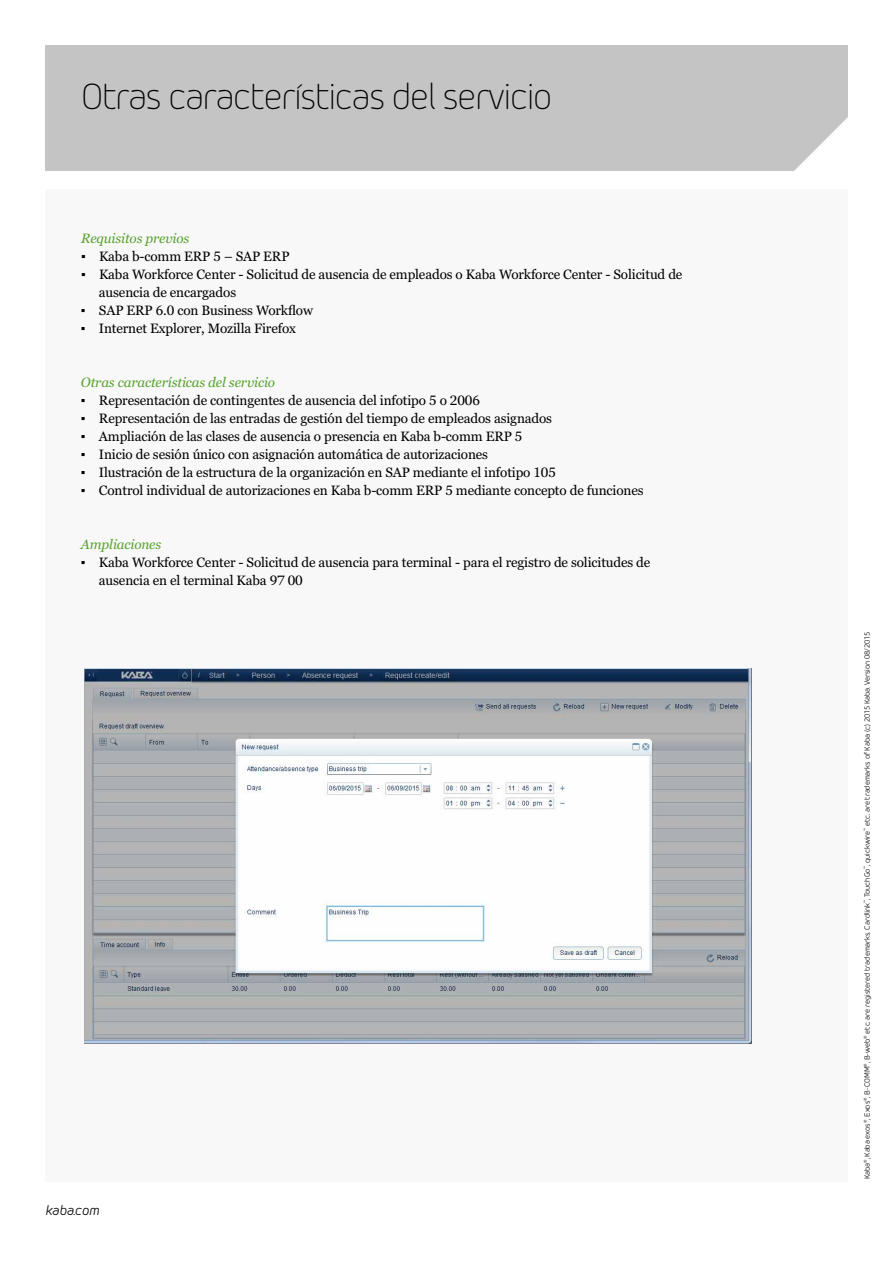
<style>
.page{position:relative;width:893px;height:1263px;background:#fff}
.page>*{position:absolute;margin:0;border:0;box-sizing:border-box;transform-origin:0 0}
.t1{font:300 36px "Morebi Rounded";letter-spacing:-.03em;color:#000}
.t2{font:13.5px/18px "Georgia Pro";letter-spacing:-.01em;color:#000}
.t3{font:italic 13.5px "Georgia Pro";letter-spacing:-.01em;color:#56a22c}
.t4{font:italic 13.5px "Morebi Rounded";letter-spacing:-.01em;color:#000}
.t5{font:7.5px "Morebi Rounded";letter-spacing:-.01em;color:#000}
.t6{font:3.75px "Morebi Rounded";color:#000}
</style>
<div class="page">
<div style="left:45px;top:189px;width:803px;height:993px;background:#f9f8f9"></div>
<div style="left:45px;top:45px;width:803px;height:126px;background:#c5c4c5"></div>
<img style="left:84px;top:669px;width:668px;height:375px">
<h1 class="t1" style="left:81px;top:73px;width:473px">Otras características del servicio</h1>
<p class="t3" style="left:81px;top:231px;width:110px">Requisitos previos</p>
<p class="t2" style="left:81px;top:248px;width:210px">▪ Kaba b-comm ERP 5 – SAP ERP</p>
<p class="t2" style="left:99px;top:266px;width:585px;text-indent:-18px">▪ Kaba Workforce Center - Solicitud de ausencia de empleados o Kaba Workforce Center - Solicitud de ausencia de encargados</p>
<p class="t2" style="left:81px;top:302px;width:233px">▪ SAP ERP 6.0 con Business Workflow</p>
<p class="t2" style="left:81px;top:320px;width:216px">▪ Internet Explorer, Mozilla Firefox</p>
<p class="t3" style="left:81px;top:375px;width:196px">Otras características del servicio</p>
<p class="t2" style="left:81px;top:392px;width:400px">▪ Representación de contingentes de ausencia del infotipo 5 o 2006</p>
<p class="t2" style="left:81px;top:410px;width:473px">▪ Representación de las entradas de gestión del tiempo de empleados asignados</p>
<p class="t2" style="left:81px;top:428px;width:443px">▪ Ampliación de las clases de ausencia o presencia en Kaba b-comm ERP 5</p>
<p class="t2" style="left:81px;top:446px;width:409px">▪ Inicio de sesión único con asignación automática de autorizaciones</p>
<p class="t2" style="left:81px;top:464px;width:477px">▪ Ilustración de la estructura de la organización en SAP mediante el infotipo 105</p>
<p class="t2" style="left:81px;top:482px;width:564px">▪ Control individual de autorizaciones en Kaba b-comm ERP 5 mediante concepto de funciones</p>
<p class="t3" style="left:81px;top:537px;width:82px">Ampliaciones</p>
<p class="t2" style="left:99px;top:554px;width:553px;text-indent:-18px">▪ Kaba Workforce Center - Solicitud de ausencia para terminal - para el registro de solicitudes de ausencia en el terminal Kaba 97 00</p>
<p class="t4" style="left:45px;top:1201px;width:56px">kaba.com</p>
<p class="t5" style="left:862px;top:826px;width:196px;rotate:-90deg">etc. are trademarks of Kaba. (c) 2015 Kaba. Version 08/2015</p>
<p class="t6" style="left:863px;top:831px;width:4px;rotate:-90deg">™</p>
<p class="t5" style="left:862px;top:1034px;width:204px;rotate:-90deg">etc. are registered trademarks. Cardlink , TouchGo , quickwire</p>
<p class="t6" style="left:863px;top:869px;width:4px;rotate:-90deg">™</p>
<p class="t6" style="left:863px;top:903px;width:4px;rotate:-90deg">™</p>
<p class="t6" style="left:863px;top:1039px;width:5px;rotate:-90deg">®</p>
<p class="t5" style="left:862px;top:1179px;width:142px;rotate:-90deg">Kaba , Kaba exos , Exos , B-COMM , B-web</p>
<p class="t6" style="left:863px;top:1066px;width:5px;rotate:-90deg">®</p>
<p class="t6" style="left:863px;top:1101px;width:5px;rotate:-90deg">®</p>
<p class="t6" style="left:863px;top:1123px;width:5px;rotate:-90deg">®</p>
<p class="t6" style="left:863px;top:1163px;width:5px;rotate:-90deg">®</p>
</div>
